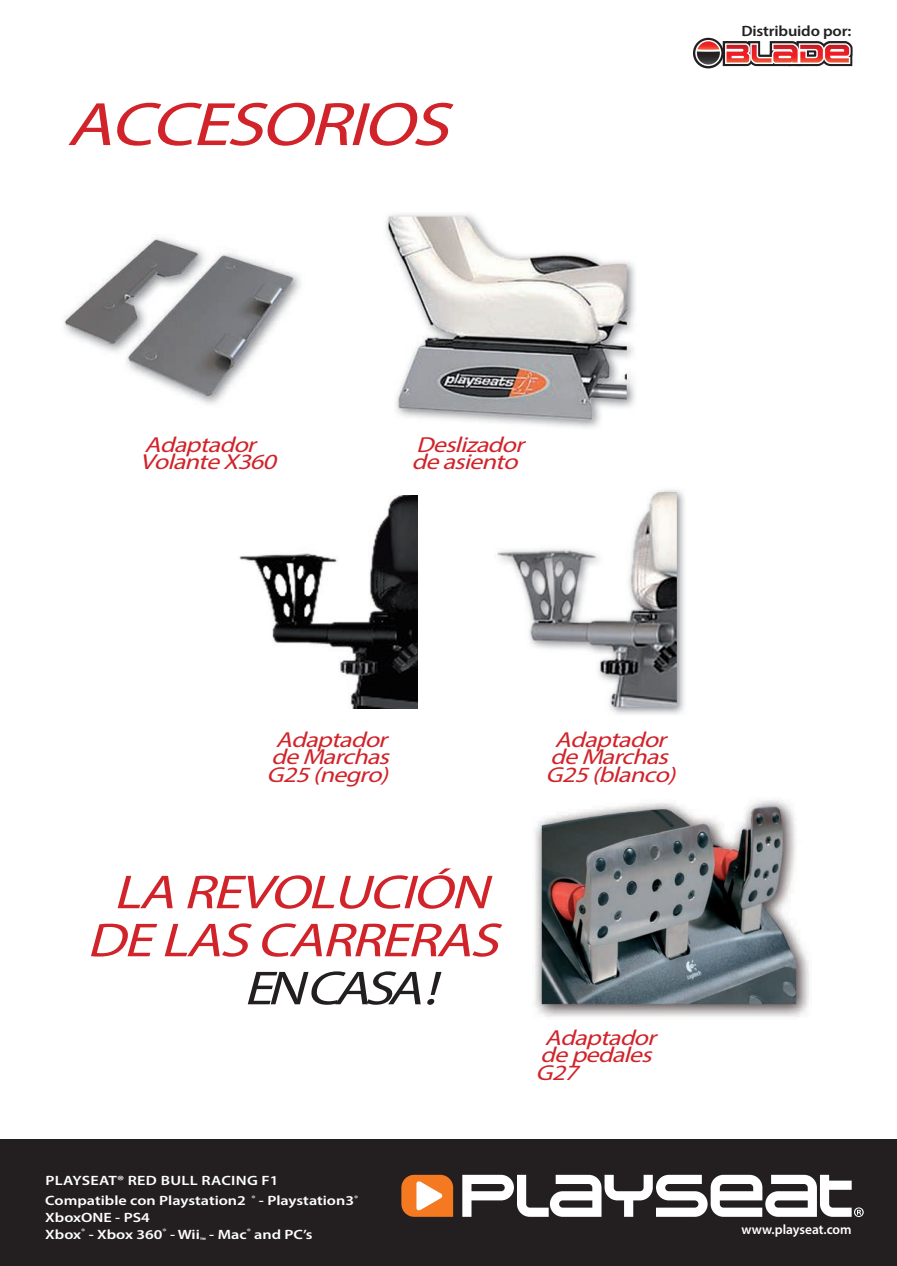
<style>
.page{position:relative;width:897px;height:1266px;background:#fff}
.page>*{position:absolute;margin:0;border:0;box-sizing:border-box;transform-origin:0 0}
.t1{font:italic 61.8px "WRC Clean Roman";color:#d1232a;scale:1.2 1}
.t2{font:italic 48px/48px "WRC Clean Roman";color:#d1232a;text-align:center;scale:1.2 1}
.t3{font:italic 48px "WRC Clean Roman";color:#231f20;scale:1.2 1}
.t4{font:italic 21.75px/17.4px "WRC Clean Roman";color:#d1232a;scale:1.2 1}
.t5{font:600 15px "Myriad Pro";letter-spacing:-.01em;color:#231f20;scale:1.1 1}
.t6{font:600 13.5px/20.4px "Myriad Pro";color:#fff;scale:1.2 1}
.t7{font:600 13.5px "Myriad Pro";color:#fff}
</style>
<div class="page">
<div style="left:0;top:1139px;width:897px;height:126px;background:#231f20"></div>
<svg style="left:462px;top:1174px;width:402px;height:42px"></svg>
<svg style="left:401px;top:1174px;width:52px;height:42px;background:#e78e4e"></svg>
<div style="left:693px;top:38px;width:31px;height:30px;border:5px solid #231f20;border-radius:50%"></div>
<svg style="left:695px;top:40px;width:26px;height:26px"></svg>
<svg style="left:697px;top:37px;width:156px;height:32px"></svg>
<img style="left:64px;top:237px;width:237px;height:167px">
<img style="left:386px;top:213px;width:250px;height:216px">
<img style="left:239px;top:495px;width:179px;height:213px">
<img style="left:497px;top:489px;width:188px;height:226px">
<img style="left:532px;top:797px;width:277px;height:220px">
<h1 class="t1" style="left:67px;top:86px;width:336px">ACCESORIOS</h1>
<p class="t5" style="left:741px;top:21px;width:101px">Distribuido por:</p>
<p class="t4" style="left:140px;top:435px;width:121px">Adaptador<br>VolanteX360</p>
<p class="t4" style="left:411px;top:435px;width:101px">Deslizador deasiento</p>
<p class="t4" style="left:267px;top:730px;width:109px;text-align:center">Adaptador deMarchas<br>G25(negro)</p>
<p class="t4" style="left:546px;top:730px;width:115px;text-align:center">Adaptador deMarchas<br>G25(blanco)</p>
<h2 class="t2" style="left:87px;top:867px;width:357px">LA REVOLUCIÓN<br>DELASCARRERAS</h2>
<h2 class="t3" style="left:243px;top:958px;width:176px">ENCASA!</h2>
<p class="t4" style="left:536px;top:1028px;width:107px;text-indent:9px">Adaptador depedales<br>G27</p>
<p class="t6" style="left:45px;top:1169px;width:262px">PLAYSEAT® RED BULL RACING F1<br>Compatible con Playstation2 <sup>®</sup> - Playstation3<sup>®</sup></p>
<p class="t6" style="left:45px;top:1223px;width:224px">Xbox<sup>®</sup> - Xbox 360<sup>®</sup> - Wii<sub>™</sub> - Mac<sup>®</sup> and PC’s</p>
<p class="t6" style="left:45px;top:1206px;width:89px">XboxONE - PS4</p>
<p class="t7" style="left:741px;top:1221px;width:112px">www.playseat.com</p>
</div>
